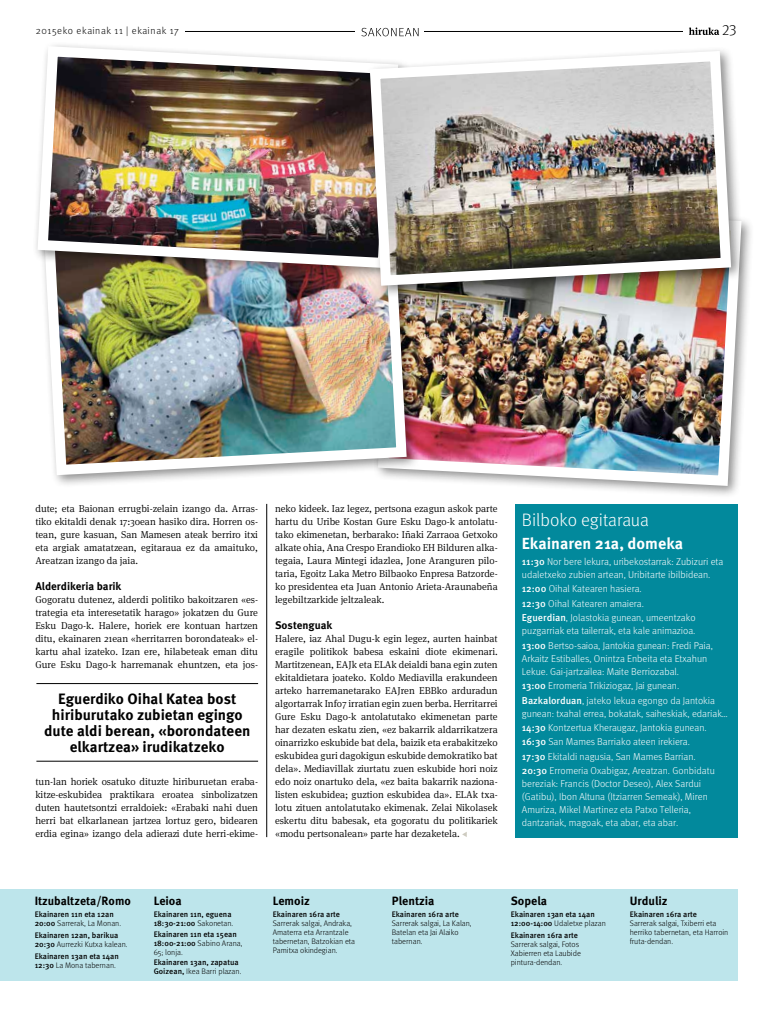
<style>
.page{position:relative;width:780px;height:1021px;background:#fff}
.page>*{position:absolute;margin:0;border:0;box-sizing:border-box;transform-origin:0 0}
.t1{font:300 18px "Hiruka";color:#fff}
.t2{font:700 16px "Hiruka";color:#fff}
.t3{font:700 15px/16px "Hiruka";color:#000;text-align:center}
.t4{font:300 15px "Hiruka";color:#000}
.t5{font:700 12px "Hiruka";color:#000}
.t6{font:700 11px "Hiruka";color:#000}
.t7{font:300 10px/13px "Hiruka Serif";color:#000;text-align:justify}
.t8{font:300 10px/14.4px "Hiruka";color:#fff}
.t9{font:300 10px "Hiruka";letter-spacing:.06em;color:#000}
.t10{font:500 8px/9px "Hiruka";color:#000}
.t11{font:300 8px/9px "Hiruka";color:#000}
.s1{font-weight:500}
.s2{font-weight:300}
</style>
<div class="page">
<hr style="left:43px;top:31px;width:694px;height:1px;background:#000">
<div style="left:356px;top:23px;width:68px;height:18px;background:#fff"></div>
<svg style="left:361px;top:28px;width:57px;height:8px"></svg>
<div style="left:683px;top:22px;width:54px;height:14px;background:#fff"></div>
<svg style="left:689px;top:27px;width:30px;height:8px"></svg>
<div style="left:36px;top:25px;width:148px;height:11px;background:#fff"></div>
<div style="left:372px;top:197px;width:382px;height:302px;background:#000;opacity:.45"></div>
<img style="left:372px;top:197px;width:374px;height:294px">
<div style="left:38px;top:194px;width:382px;height:294px;background:#000;opacity:.45"></div>
<img style="left:38px;top:281px;width:374px;height:199px">
<div style="left:32px;top:41px;width:379px;height:240px;background:#000;opacity:.45"></div>
<img style="left:32px;top:41px;width:371px;height:232px">
<div style="left:364px;top:46px;width:380px;height:253px;background:#000;opacity:.45"></div>
<img style="left:364px;top:46px;width:372px;height:245px">
<div style="left:0;top:889px;width:63px;height:91px;background:#bde5eb"></div>
<div style="left:26px;top:889px;width:711px;height:91px;background:#bde5eb"></div>
<svg style="left:462px;top:832px;width:5px;height:5px"></svg>
<hr style="left:266px;top:504px;width:1px;height:333px;background:#000">
<hr style="left:36px;top:683px;width:222px;height:1px;background:#000">
<hr style="left:36px;top:761px;width:222px;height:1px;background:#000">
<div style="left:514px;top:504px;width:223px;height:333px;background:#02899c"></div>
<p class="t9" style="left:36px;top:25px;width:144px">2015eko ekainak 11 | ekainak 17</p>
<h3 class="t4" style="left:721px;top:21px;width:17px">23</h3>
<p class="t7" style="left:35px;top:501px;width:224px">dute; eta Baionan errugbi-zelain izango da. Arras&shy;tiko ekitaldi denak 17:30ean hasiko dira. Horren os&shy;tean, gure kasuan, San Mamesen ateak berriro itxi eta argiak amatatzean, egitaraua ez da amaituko, Areatzan izango da jaia.</p>
<p class="t6" style="left:35px;top:577px;width:88px">Alderdikeria barik</p>
<p class="t7" style="left:35px;top:592px;width:224px">Gogoratu dutenez, alderdi politiko bakoitzaren «es&shy;trategia eta interesetatik harago» jokatzen du Gure Esku Dago-k. Halere, horiek ere kontuan hartzen ditu, ekainaren 21ean «herritarren borondateak» el&shy;kartu ahal izateko. Izan ere, hilabeteak eman ditu Gure Esku Dago-k harremanak ehuntzen, eta jos-</p>
<h3 class="t3" style="left:44px;top:689px;width:208px">Eguerdiko Oihal Katea bost hiriburutako zubietan egingo dute aldi berean, «borondateen elkartzea» irudikatzeko</h3>
<p class="t7" style="left:35px;top:774px;width:224px">tun-lan horiek osatuko dituzte hiriburuetan eraba&shy;kitze-eskubidea praktikara eroatea sinbolizatzen duten hautetsontzi erraldoiek: «Erabaki nahi duen herri bat elkarlanean jartzea lortuz gero, bidearen erdia egina» izango dela adierazi dute herri-ekime-</p>
<p class="t7" style="left:275px;top:501px;width:224px">neko kideek. Iaz legez, pertsona ezagun askok parte hartu du Uribe Kostan Gure Esku Dago-k antolatu&shy;tako ekimenetan, berbarako: Iñaki Zarraoa Getxoko alkate ohia, Ana Crespo Erandioko EH Bilduren alka&shy;tegaia, Laura Mintegi idazlea, Jone Aranguren pilo&shy;taria, Egoitz Laka Metro Bilbaoko Enpresa Batzorde&shy;ko presidentea eta Juan Antonio Arieta-Araunabeña legebiltzarkide jeltzaleak.</p>
<p class="t6" style="left:275px;top:616px;width:59px">Sostenguak</p>
<p class="t7" style="left:275px;top:631px;width:224px">Halere, iaz Ahal Dugu-k egin legez, aurten hainbat eragile politikok babesa eskaini diote ekimenari.<br>Martitzenean, EAJk eta ELAk deialdi bana egin zuten ekitaldietara joateko. Koldo Mediavilla erakundeen arteko harremanetarako EAJren EBBko arduradun algortarrak Info7 irratian egin zuen berba. Herritarrei Gure Esku Dago-k antolatutako ekimenetan parte har dezaten eskatu zien, «ez bakarrik aldarrikatzera oinarrizko eskubide bat dela, baizik eta erabakitzeko eskubidea guri dagokigun eskubide demokratiko bat dela». Mediavillak ziurtatu zuen eskubide hori noiz edo noiz onartuko dela, «ez baita bakarrik naziona&shy;listen eskubidea; guztion eskubidea da». ELAk txa&shy;lotu zituen antolatutako ekimenak. Zelai Nikolasek eskertu ditu babesak, eta gogoratu du politikariek «modu pertsonalean» parte har dezaketela.</p>
<h1 class="t1" style="left:522px;top:509px;width:129px">Bilboko egitaraua</h1>
<h2 class="t2" style="left:522px;top:531px;width:163px">Ekainaren 21a, domeka</h2>
<p class="t8" style="left:522px;top:555px;width:203px;line-height:13px"><span class="s1">11:30</span> Nor bere lekura, uribekostarrak: Zubizuri eta udaletxeko zubien artean, Uribitarte ibilbidean.</p>
<p class="t8" style="left:522px;top:582px;width:175px"><span class="s1">12:00</span> Oihal Katearen hasiera.<br><span class="s1">12:30</span> Oihal Katearen amaiera.<br><span class="s1">Eguerdian</span>, Jolastokia gunean, umeentzako</p>
<p class="t8" style="left:522px;top:624px;width:192px">puzgarriak eta tailerrak, eta kale animazioa.<br><span class="s1">13:00</span> Bertso-saioa, Jantokia gunean: Fredi Paia,</p>
<p class="t8" style="left:522px;top:652px;width:187px;line-height:13px">Arkaitz Estiballes, Onintza Enbeita eta Etxahun<br>Lekue. Gai-jartzailea: Maite Berriozabal.</p>
<p class="t8" style="left:522px;top:678px;width:194px"><span class="s1">13:00</span> Erromeria Trikiziogaz, Jai gunean.<br><span class="s1">Bazkalorduan</span>, jateko lekua egongo da Jantokia</p>
<p class="t8" style="left:522px;top:706px;width:207px">gunean: txahal errea, bokatak, saiheskiak, edariak… <span class="s1">14:30</span> Kontzertua Kheraugaz, Jantokia gunean.<br><span class="s1">16:30</span> San Mames Barriako ateen irekiera.<br><span class="s1">17:30</span> Ekitaldi nagusia, San Mames Barrian.<br><span class="s1">20:30</span> Erromeria Oxabigaz, Areatzan. Gonbidatu</p>
<p class="t8" style="left:522px;top:777px;width:187px;line-height:13px">bereziak: Francis (Doctor Deseo), Alex Sardui (Gatibu), Ibon Altuna (Itziarren Semeak), Miren Amuriza, Mikel Martinez eta Patxo Telleria, dantzariak, magoak, eta abar, eta abar.</p>
<p class="t5" style="left:35px;top:891px;width:98px">Itzubaltzeta/Romo</p>
<p class="t10" style="left:35px;top:909px;width:88px">Ekainaren 11n eta 12an<br>20:00 <span class="s2">Sarrerak, La Monan.</span></p>
<p class="t10" style="left:35px;top:930px;width:94px">Ekainaren 12an, barikua<br>20:30 <span class="s2">Aurrezki Kutxa kalean.</span></p>
<p class="t10" style="left:35px;top:951px;width:86px">Ekainaren 13an eta 14an<br>12:30 <span class="s2">La Mona tabernan.</span></p>
<p class="t5" style="left:154px;top:891px;width:29px">Leioa</p>
<p class="t10" style="left:154px;top:909px;width:81px">Ekainaren 11n, eguena<br>18:30-21:00 <span class="s2">Sakonetan.</span></p>
<p class="t10" style="left:154px;top:929px;width:90px">Ekainaren 11n eta 15ean<br>18:00-21:00 <span class="s2">Sabino Arana,<br>65; lonja.</span></p>
<p class="t10" style="left:154px;top:957px;width:89px">Ekainaren 13an, zapatua<br>Goizean, <span class="s2">Ikea Barri plazan.</span></p>
<p class="t5" style="left:273px;top:891px;width:39px">Lemoiz</p>
<p class="t10" style="left:273px;top:909px;width:69px">Ekainaren 16ra arte</p>
<p class="t11" style="left:273px;top:919px;width:84px">Sarrerak salgai, Andraka,<br>Amaterra eta Arrantzale tabernetan, Batzokian eta<br>Pamitxa okindegian.</p>
<p class="t5" style="left:392px;top:891px;width:44px">Plentzia</p>
<p class="t10" style="left:392px;top:909px;width:69px">Ekainaren 16ra arte</p>
<p class="t11" style="left:392px;top:919px;width:81px">Sarrerak salgai, La Kalan,<br>Batelan eta Jai Alaiko tabernan.</p>
<p class="t5" style="left:510px;top:891px;width:38px">Sopela</p>
<p class="t10" style="left:510px;top:909px;width:97px">Ekainaren 13an eta 14an<br>12:00-14:00 <span class="s2">Udaletxe plazan</span></p>
<p class="t10" style="left:510px;top:930px;width:69px">Ekainaren 16ra arte</p>
<p class="t11" style="left:510px;top:939px;width:72px">Sarrerak salgai, Fotos<br>Xabierren eta Laubide pintura-dendan.</p>
<p class="t5" style="left:629px;top:891px;width:39px">Urduliz</p>
<p class="t10" style="left:629px;top:909px;width:69px">Ekainaren 16ra arte</p>
<p class="t11" style="left:629px;top:919px;width:100px">Sarrerak salgai, Txiberri eta herriko tabernetan, eta Harroin fruta-dendan.</p>
</div>
